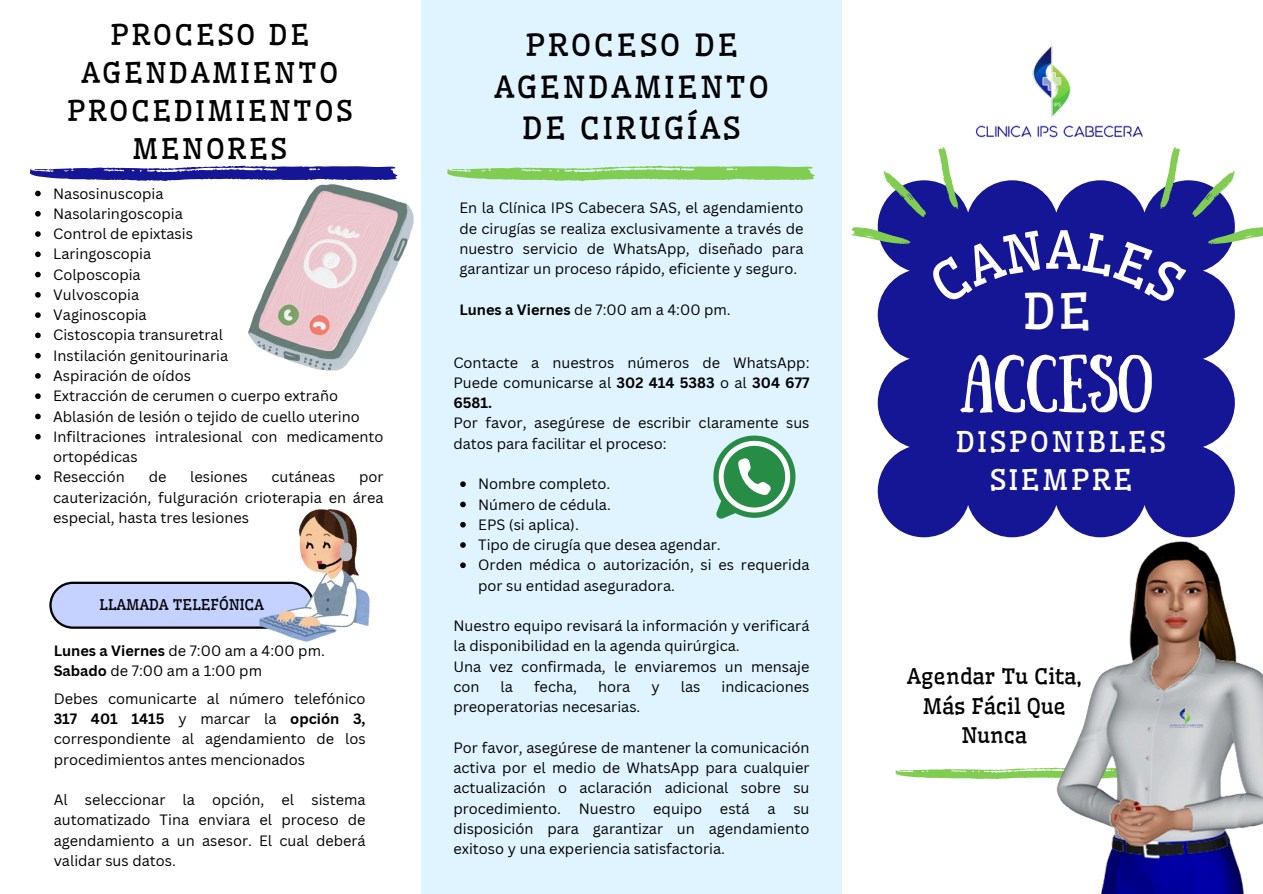
<style>
.page{position:relative;width:1263px;height:894px;background:#fff}
.page>*{position:absolute;margin:0;border:0;box-sizing:border-box;transform-origin:0 0}
.t1{font:57.6px "Sunday";color:#fff}
.t2{font:48.45px "Wellfleet";color:#fff}
.t3{font:30px/41.7px "Wellfleet";letter-spacing:.1em;color:#000;text-align:center}
.t4{font:28.05px/38.2px "Wellfleet";letter-spacing:.1em;color:#000;text-align:center}
.t5{font:28.05px/38.1px "Wellfleet";letter-spacing:.1em;color:#fff;text-align:center}
.t6{font:21.15px/29.5px "Wellfleet";color:#000;text-align:center}
.t7{font:14.55px/20.2px "Canva Sans";color:#000;text-align:justify}
.t8{font:14.55px "Wellfleet";color:#000}
.s1{font-weight:700}
</style>
<div class="page">
<svg style="left:895px;top:769px;width:91px;height:9px"></svg>
<img style="left:976px;top:45px;width:167px;height:93px">
<img style="left:986px;top:537px;width:277px;height:356px">
<svg style="left:878px;top:180px;width:357px;height:357px;fill:#151695"></svg>
<svg style="left:852px;top:227px;width:58px;height:17px"></svg>
<svg style="left:884px;top:171px;width:42px;height:46px"></svg>
<svg style="left:938px;top:147px;width:20px;height:62px"></svg>
<svg style="left:1208px;top:227px;width:55px;height:17px"></svg>
<svg style="left:1192px;top:171px;width:43px;height:46px"></svg>
<svg style="left:1160px;top:147px;width:20px;height:62px"></svg>
<svg style="left:30px;top:165px;width:368px;height:16px"></svg>
<svg style="left:49px;top:581px;width:210px;height:47px"></svg>
<img style="left:249px;top:184px;width:164px;height:186px">
<img style="left:259px;top:509px;width:110px;height:132px">
<div style="left:421px;top:0;width:421px;height:893px;background:#e0f4ff"></div>
<svg style="left:447px;top:165px;width:368px;height:16px"></svg>
<svg style="left:460px;top:481px;width:6px;height:6px"></svg>
<svg style="left:460px;top:501px;width:6px;height:6px"></svg>
<svg style="left:460px;top:521px;width:6px;height:6px"></svg>
<svg style="left:460px;top:542px;width:6px;height:5px"></svg>
<svg style="left:460px;top:562px;width:6px;height:6px"></svg>
<svg style="left:713px;top:435px;width:82px;height:84px"></svg>
<svg style="left:35px;top:191px;width:6px;height:5px"></svg>
<svg style="left:35px;top:211px;width:6px;height:5px"></svg>
<svg style="left:35px;top:231px;width:6px;height:6px"></svg>
<svg style="left:35px;top:251px;width:6px;height:6px"></svg>
<svg style="left:35px;top:272px;width:6px;height:5px"></svg>
<svg style="left:35px;top:292px;width:6px;height:5px"></svg>
<svg style="left:35px;top:312px;width:6px;height:6px"></svg>
<svg style="left:35px;top:332px;width:6px;height:6px"></svg>
<svg style="left:35px;top:353px;width:6px;height:5px"></svg>
<svg style="left:35px;top:373px;width:6px;height:5px"></svg>
<svg style="left:35px;top:393px;width:6px;height:6px"></svg>
<svg style="left:35px;top:413px;width:6px;height:6px"></svg>
<svg style="left:35px;top:434px;width:6px;height:5px"></svg>
<svg style="left:35px;top:474px;width:6px;height:6px"></svg>
<div style="left:927px;top:229px;width:261px;height:77px;background:#151695"></div>
<p class="t4" style="left:67px;top:15px;width:287px">PROCESO DE<br>AGENDAMIENTO<br>PROCEDIMIENTOS<br>MENORES</p>
<h3 class="t7" style="left:53px;top:183px;width:112px">Nasosinuscopia</h3>
<p class="t7" style="left:53px;top:203px;width:131px">Nasolaringoscopia</p>
<p class="t7" style="left:53px;top:223px;width:141px">Control de epixtasis</p>
<p class="t7" style="left:53px;top:243px;width:100px">Laringoscopia</p>
<p class="t7" style="left:53px;top:264px;width:89px">Colposcopia</p>
<p class="t7" style="left:53px;top:284px;width:87px">Vulvoscopia</p>
<p class="t7" style="left:53px;top:304px;width:95px">Vaginoscopia</p>
<p class="t7" style="left:53px;top:324px;width:171px">Cistoscopia transuretral</p>
<p class="t7" style="left:53px;top:345px;width:176px">Instilación genitourinaria</p>
<p class="t7" style="left:53px;top:365px;width:139px">Aspiración de oídos</p>
<p class="t7" style="left:53px;top:385px;width:286px">Extracción de cerumen o cuerpo extraño</p>
<p class="t7" style="left:53px;top:405px;width:308px">Ablasión de lesión o tejido de cuello uterino</p>
<p class="t7" style="left:53px;top:426px;width:332px">Infiltraciones intralesional con medicamento ortopédicas</p>
<p class="t7" style="left:53px;top:466px;width:73px">Resección</p>
<p class="t7" style="left:149px;top:466px;width:19px">de</p>
<p class="t7" style="left:190px;top:466px;width:59px">lesiones</p>
<p class="t7" style="left:271px;top:466px;width:65px">cutáneas</p>
<p class="t7" style="left:53px;top:466px;width:332px;text-indent:306px">por cauterización, fulguración crioterapia en área especial, hasta tres lesiones</p>
<p class="t8" style="left:99px;top:595px;width:166px">LLAMADA TELEFÓNICA</p>
<h1 class="t7" style="left:54px;top:640px;width:273px"><span class="s1">Lunes a Viernes</span> de 7:00 am a 4:00 pm.</h1>
<h2 class="t7" style="left:54px;top:660px;width:210px"><span class="s1">Sabado</span> de 7:00 am a 1:00 pm</h2>
<p class="t7" style="left:54px;top:687px;width:313px">Debes comunicarte al número telefónico <span class="s1">317 401 1415</span> y marcar la <span class="s1">opción 3, </span>correspondiente al agendamiento de los procedimientos antes mencionados</p>
<p class="t7" style="left:54px;top:789px;width:313px">Al seleccionar la opción, el sistema automatizado Tina enviara el proceso de agendamiento a un asesor. El cual deberá validar sus datos.</p>
<p class="t3" style="left:494px;top:24px;width:276px">PROCESO DE<br>AGENDAMIENTO<br>DE CIRUGÍAS</p>
<p class="t7" style="left:459px;top:198px;width:346px">En la Clínica IPS Cabecera SAS, el agendamiento de cirugías se realiza exclusivamente a través de nuestro servicio de WhatsApp, diseñado para garantizar un proceso rápido, eficiente y seguro.</p>
<p class="t7" style="left:459px;top:299px;width:273px"><span class="s1">Lunes a Viernes</span> de 7:00 am a 4:00 pm.</p>
<p class="t7" style="left:453px;top:352px;width:358px">Contacte a nuestros números de WhatsApp:<br>Puede comunicarse al <span class="s1">302 414 5383</span> o al <span class="s1">304 677<br>6581.</span></p>
<p class="t7" style="left:453px;top:412px;width:358px">Por favor, asegúrese de escribir claramente sus datos para facilitar el proceso:</p>
<p class="t7" style="left:478px;top:473px;width:134px">Nombre completo.</p>
<p class="t7" style="left:478px;top:493px;width:134px">Número de cédula.</p>
<p class="t7" style="left:478px;top:514px;width:102px">EPS (si aplica).</p>
<p class="t7" style="left:478px;top:534px;width:244px">Tipo de cirugía que desea agendar.</p>
<p class="t7" style="left:478px;top:554px;width:333px">Orden médica o autorización, si es requerida por su entidad aseguradora.</p>
<h5 class="t7" style="left:453px;top:615px;width:358px">Nuestro equipo revisará la información y verificará la disponibilidad en la agenda quirúrgica.</h5>
<p class="t7" style="left:453px;top:655px;width:358px">Una vez confirmada, le enviaremos un mensaje con</p>
<p class="t7" style="left:501px;top:676px;width:14px">la</p>
<p class="t7" style="left:534px;top:676px;width:45px">fecha,</p>
<p class="t7" style="left:598px;top:676px;width:34px">hora</p>
<p class="t7" style="left:651px;top:676px;width:10px">y</p>
<p class="t7" style="left:681px;top:676px;width:21px">las</p>
<p class="t7" style="left:721px;top:676px;width:90px">indicaciones</p>
<p class="t7" style="left:453px;top:696px;width:189px">preoperatorias necesarias.</p>
<p class="t7" style="left:453px;top:736px;width:358px">Por favor, asegúrese de mantener la comunicación activa por el medio de WhatsApp para cualquier actualización o aclaración adicional sobre su procedimiento. Nuestro equipo está a su disposición para garantizar un agendamiento exitoso y una experiencia satisfactoria.</p>
<p class="t2" style="left:1023px;top:281px;width:69px">DE</p>
<p class="t1" style="left:960px;top:343px;width:195px">ACCESO</p>
<p class="t5" style="left:956px;top:422px;width:211px">DISPONIBLES<br>SIEMPRE</p>
<p class="t6" style="left:907px;top:661px;width:176px">Agendar Tu Cita,<br>Más Fácil Que<br>Nunca</p>
</div>
